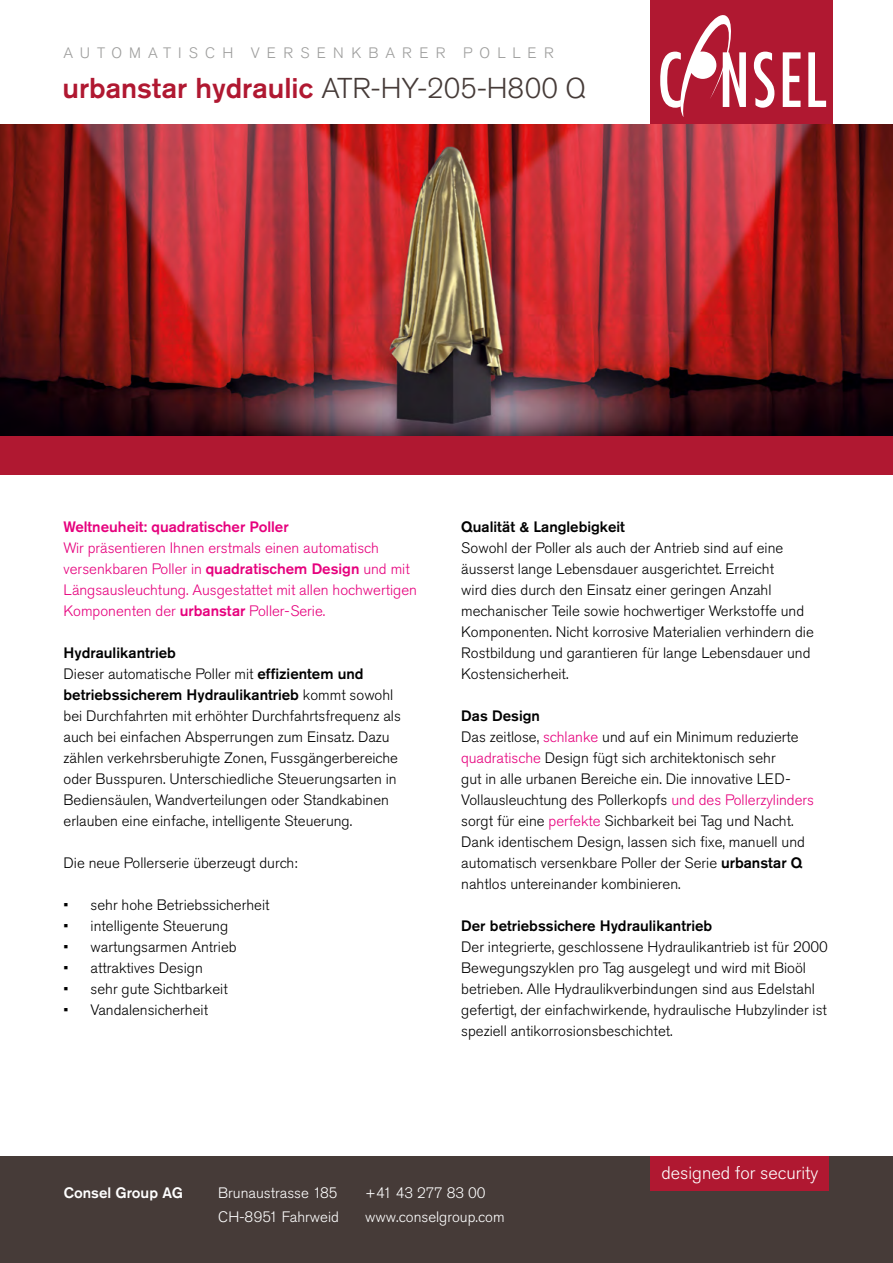
<style>
.page{position:relative;width:893px;height:1263px;background:#fff}
.page>*{position:absolute;margin:0;border:0;box-sizing:border-box;transform-origin:0 0}
.t1{font:500 28.5px "Akzidenz Grotesk Std";color:#b01831}
.t2{font:300 18px "Akzidenz Grotesk Std";color:#fff}
.t3{font:300 15px/21px "Akzidenz Grotesk Std";color:#000}
.t4{font:300 15px/21px "Akzidenz Grotesk Std";color:#e6007d}
.t5{font:300 15px/24.5px "Akzidenz Grotesk Std";color:#fff}
.t6{font:500 15px "Akzidenz Grotesk Std";color:#000}
.t7{font:500 15px "Akzidenz Grotesk Std";color:#e6007d}
.t8{font:300 15px "Akzidenz Grotesk Std";letter-spacing:.48em;color:#9d9d9c}
.t9{font:500 15px "Akzidenz Grotesk Std";color:#fff}
.s1{font-weight:300;color:#463b38}
.s2{font-weight:500}
.s3{color:#e6007d}
</style>
<div class="page">
<div style="left:0;top:1157px;width:893px;height:106px;background:#463b38"></div>
<div style="left:651px;top:0;width:182px;height:124px;background:#b01831"></div>
<svg style="left:660px;top:15px;width:86px;height:102px"></svg>
<svg style="left:754px;top:52px;width:20px;height:56px"></svg>
<svg style="left:783px;top:52px;width:17px;height:55px"></svg>
<svg style="left:808px;top:52px;width:18px;height:55px"></svg>
<div style="left:651px;top:1157px;width:178px;height:34px;background:#b01831"></div>
<div style="left:0;top:435px;width:893px;height:39px;background:#b01831"></div>
<img style="left:0;top:124px;width:893px;height:311px">
<p class="t8" style="left:64px;top:44px;width:492px">AUTOMATISCH VERSENKBARER POLLER</p>
<h1 class="t1" style="left:63px;top:70px;width:525px">urbanstar hydraulic <span class="s1">ATR-HY-205-H800 Q</span></h1>
<p class="t7" style="left:64px;top:518px;width:227px">Weltneuheit: quadratischer Poller</p>
<p class="t4" style="left:64px;top:538px;width:355px">Wir präsentieren Ihnen erstmals einen automatisch versenkbaren Poller in <span class="s2">quadratischem Design</span> und mit Längsausleuchtung. Ausgestattet mit allen hochwertigen Komponenten der <span class="s2">urbanstar</span> Poller-Serie.</p>
<p class="t3" style="left:64px;top:643px;width:339px"><span class="s2">Hydraulikantrieb<br></span>Dieser automatische Poller mit <span class="s2">effizientem und betriebssicherem Hydraulikantrieb</span> kommt sowohl bei Durchfahrten mit erhöhter Durchfahrtsfrequenz als auch bei einfachen Absperrungen zum Einsatz. Dazu zählen verkehrsberuhigte Zonen, Fussgängerbereiche oder Busspuren. Unterschiedliche Steuerungsarten in Bediensäulen, Wandverteilungen oder Standkabinen erlauben eine einfache, intelligente Steuerung.</p>
<p class="t3" style="left:64px;top:853px;width:235px">Die neue Pollerserie überzeugt durch:</p>
<p class="t3" style="left:64px;top:895px;width:208px">• sehr hohe Betriebssicherheit</p>
<p class="t3" style="left:64px;top:916px;width:166px">• intelligente Steuerung</p>
<p class="t3" style="left:64px;top:937px;width:175px">• wartungsarmen Antrieb</p>
<p class="t3" style="left:64px;top:958px;width:141px">• attraktives Design</p>
<p class="t3" style="left:64px;top:979px;width:166px">• sehr gute Sichtbarkeit</p>
<p class="t3" style="left:64px;top:1000px;width:146px">• Vandalensicherheit</p>
<p class="t6" style="left:461px;top:518px;width:165px">Qualität &amp; Langlebigkeit</p>
<p class="t3" style="left:461px;top:538px;width:354px">Sowohl der Poller als auch der Antrieb sind auf eine äusserst lange Lebensdauer ausgerichtet. Erreicht<br>wird dies durch den Einsatz einer geringen Anzahl mechanischer Teile sowie hochwertiger Werkstoffe und Komponenten. Nicht korrosive Materialien verhindern die Rostbildung und garantieren für lange Lebensdauer und Kostensicherheit.</p>
<p class="t3" style="left:461px;top:706px;width:354px"><span class="s2">Das Design<br></span>Das zeitlose, <span class="s3">schlanke</span> und auf ein Minimum reduzierte <span class="s3">quadratische</span> Design fügt sich architektonisch sehr<br>gut in alle urbanen Bereiche ein. Die innovative LED-Vollausleuchtung des Pollerkopfs <span class="s3">und des Pollerzylinders </span>sorgt für eine <span class="s3">perfekte</span> Sichbarkeit bei Tag und Nacht.<br>Dank identischem Design, lassen sich fixe, manuell und automatisch versenkbare Poller der Serie <span class="s2">urbanstar Q </span>nahtlos untereinander kombinieren.</p>
<p class="t6" style="left:461px;top:917px;width:253px">Der betriebssichere Hydraulikantrieb</p>
<p class="t3" style="left:461px;top:937px;width:368px">Der integrierte, geschlossene Hydraulikantrieb ist für 2000<br>Bewegungszyklen pro Tag ausgelegt und wird mit Bioöl betrieben. Alle Hydraulikverbindungen sind aus Edelstahl gefertigt, der einfachwirkende, hydraulische Hubzylinder ist speziell antikorrosionsbeschichtet.</p>
<p class="t2" style="left:661px;top:1163px;width:158px">designed for security</p>
<p class="t9" style="left:64px;top:1183px;width:121px">Consel Group AG</p>
<p class="t5" style="left:218px;top:1180px;width:122px">Brunaustrasse 185<br>CH-8951 Fahrweid</p>
<p class="t5" style="left:365px;top:1180px;width:141px">+41 43 277 83 00 www.conselgroup.com</p>
</div>
